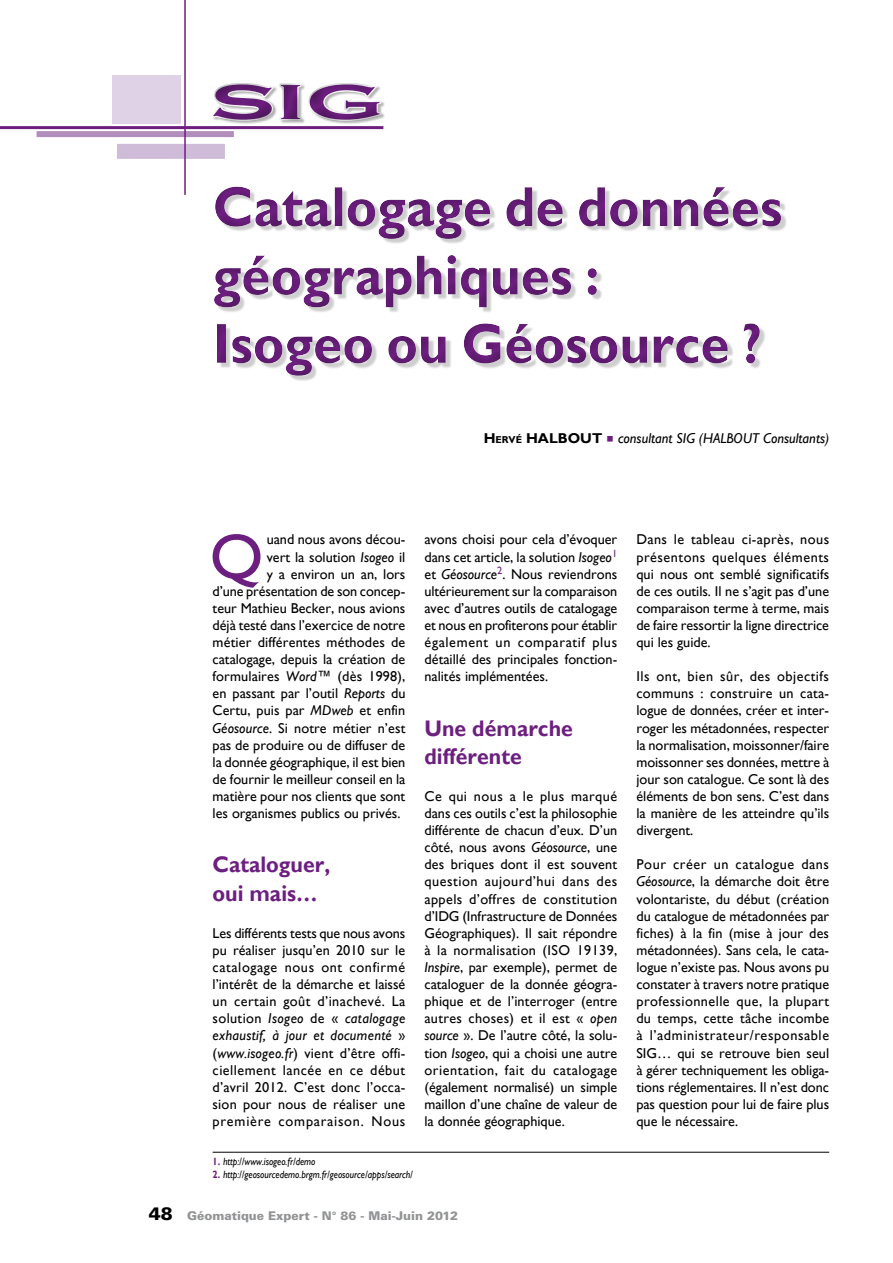
<style>
.page{position:relative;width:893px;height:1263px;background:#fff}
.page>*{position:absolute;margin:0;border:0;box-sizing:border-box;transform-origin:0 0}
.t1{font:64.5px "Gill Sans";color:#6d1f80}
.t2{font:700 57px/68.4px "Gill Sans";color:#6d1f80;scale:.93 1}
.t3{font:700 51px "Copperplate Gothic";color:#6d1f80;scale:1.8 1}
.t4{font:700 22.5px/28.8px "Gill Sans";color:#6d1f80;scale:.95 1}
.t5{font:14.25px/17.1px "Gill Sans";color:#000;text-align:justify}
.t6{font:italic 14.25px "Gill Sans";color:#000}
.t7{font:900 12px "Univers";color:#929395}
.t8{font:italic 10.5px "Gill Sans";color:#000;scale:.9 1}
.s1{font-weight:700;font-style:normal}
.s2{font-weight:700;font-style:normal;font-size:10.05px}
.s3{color:#6d1f80}
.s4{font-style:italic}
.s5{font-weight:700;font-style:normal;color:#6d1f80}
.s6{font-size:18px;color:#000}
</style>
<div class="page">
<div style="left:37px;top:131px;width:197px;height:6px;background:#b18ebc"></div>
<div style="left:117px;top:144px;width:108px;height:15px;background:#cfbcd9"></div>
<hr style="left:0;top:126px;width:383px;height:3px;background:#6d1f80">
<div style="left:112px;top:75px;width:68px;height:48px;background:#dfd2e6"></div>
<hr style="left:184px;top:0;width:2px;height:195px;background:#6d1f80">
<div style="left:197px;top:67px;width:199px;height:74px;background:#000;opacity:.3"></div>
<div style="left:202px;top:171px;width:594px;height:224px;background:#000;opacity:.3"></div>
<hr style="left:213px;top:1152px;width:616px;height:1px;background:#000">
<h3 class="t3" style="left:209px;top:74px;width:99px">SIG</h3>
<h2 class="t2" style="left:213px;top:173px;width:614px">Catalogage de données géographiques :<br>Isogeo ou Géosource ?</h2>
<p class="t6" style="left:484px;top:430px;width:347px"><span class="s1">H</span><span class="s2">ERVÉ</span> <span class="s1">HALBOUT</span> <span class="s3">○</span> consultant SIG (HALBOUT Consultants)</p>
<h1 class="t1" style="left:210px;top:520px;width:55px">Q</h1>
<p class="t5" style="left:267px;top:531px;width:140px">uand nous avons décou-</p>
<p class="t5" style="left:267px;top:548px;width:140px">vert la solution <span class="s4">Isogeo</span> il</p>
<p class="t5" style="left:267px;top:565px;width:140px">y a environ un an, lors</p>
<p class="t5" style="left:213px;top:582px;width:194px">d’une présentation de son concep-</p>
<p class="t5" style="left:213px;top:600px;width:194px">teur Mathieu Becker, nous avions</p>
<p class="t5" style="left:213px;top:617px;width:194px">déjà testé dans l’exercice de notre</p>
<p class="t5" style="left:213px;top:634px;width:194px">métier différentes méthodes de</p>
<p class="t5" style="left:213px;top:651px;width:194px">catalogage, depuis la création de</p>
<p class="t5" style="left:213px;top:668px;width:194px">formulaires <span class="s4">Word</span>™ (dès 1998),</p>
<p class="t5" style="left:213px;top:685px;width:194px">en passant par l’outil <span class="s4">Reports</span> du</p>
<p class="t5" style="left:213px;top:702px;width:194px">Certu, puis par <span class="s4">MDweb</span> et enfin</p>
<p class="t5" style="left:213px;top:719px;width:194px"><span class="s4">Géosource</span>. Si notre métier n’est</p>
<p class="t5" style="left:213px;top:736px;width:194px">pas de produire ou de diffuser de</p>
<p class="t5" style="left:213px;top:753px;width:194px">la donnée géographique, il est bien</p>
<p class="t5" style="left:213px;top:771px;width:194px">de fournir le meilleur conseil en la</p>
<p class="t5" style="left:213px;top:788px;width:194px">matière pour nos clients que sont</p>
<p class="t5" style="left:213px;top:805px;width:189px">les organismes publics ou privés.</p>
<h3 class="t4" style="left:213px;top:850px;width:125px">Cataloguer, oui mais…</h3>
<p class="t5" style="left:213px;top:924px;width:194px">Les différents tests que nous avons pu réaliser jusqu’en 2010 sur le catalogage nous ont confirmé l’intérêt de la démarche et laissé un certain goût d’inachevé. La solution <span class="s4">Isogeo</span> de « <span class="s4">catalogage exhaustif, à jour et documenté</span> » (<span class="s4">www.isogeo.fr</span>) vient d’être offi&shy;ciellement lancée en ce début d’avril 2012. C’est donc l’occa&shy;sion pour nous de réaliser une première comparaison. Nous</p>
<p class="t5" style="left:424px;top:531px;width:194px">avons choisi pour cela d’évoquer dans cet article, la solution <span class="s4">Isogeo</span><sup>1 </sup>et <span class="s4">Géosource</span><sup>2</sup>. Nous reviendrons ultérieurement sur la comparaison avec d’autres outils de catalogage et nous en profiterons pour établir également un comparatif plus détaillé des principales fonction&shy;nalités implémentées.</p>
<h3 class="t4" style="left:424px;top:713px;width:158px">Une démarche différente</h3>
<p class="t5" style="left:424px;top:788px;width:194px">Ce qui nous a le plus marqué dans ces outils c’est la philosophie différente de chacun d’eux. D’un côté, nous avons <span class="s4">Géosource</span>, une des briques dont il est souvent question aujourd’hui dans des appels d’offres de constitution d’IDG (Infrastructure de Données Géographiques). Il sait répondre à la normalisation (ISO 19139, <span class="s4">Inspire</span>, par exemple), permet de cataloguer de la donnée géogra&shy;phique et de l’interroger (entre autres choses) et il est « <span class="s4">open source</span> ». De l’autre côté, la solu&shy;tion <span class="s4">Isogeo</span>, qui a choisi une autre orientation, fait du catalogage (également normalisé) un simple maillon d’une chaîne de valeur de la donnée géographique.</p>
<p class="t8" style="left:213px;top:1156px;width:116px"><span class="s5">1.</span> http://www.isogeo.fr/demo</p>
<p class="t8" style="left:213px;top:1168px;width:224px"><span class="s5">2.</span> http://geosourcedemo.brgm.fr/geosource/apps/search/</p>
<p class="t5" style="left:636px;top:531px;width:194px">Dans le tableau ci-après, nous présentons quelques éléments qui nous ont semblé significatifs de ces outils. Il ne s’agit pas d’une comparaison terme à terme, mais de faire ressortir la ligne directrice qui les guide.</p>
<p class="t5" style="left:636px;top:668px;width:194px">Ils ont, bien sûr, des objectifs communs : construire un cata&shy;logue de données, créer et inter&shy;roger les métadonnées, respecter la normalisation, moissonner/faire moissonner ses données, mettre à jour son catalogue. Ce sont là des éléments de bon sens. C’est dans la manière de les atteindre qu’ils divergent.</p>
<p class="t5" style="left:636px;top:856px;width:194px">Pour créer un catalogue dans <span class="s4">Géosource</span>, la démarche doit être volontariste, du début (création du catalogue de métadonnées par fiches) à la fin (mise à jour des métadonnées). Sans cela, le cata&shy;logue n’existe pas. Nous avons pu constater à travers notre pratique professionnelle que, la plupart du temps, cette tâche incombe à l’administrateur/responsable SIG… qui se retrouve bien seul à gérer techniquement les obliga&shy;tions réglementaires. Il n’est donc pas question pour lui de faire plus que le nécessaire.</p>
<p class="t7" style="left:149px;top:1208px;width:311px"><span class="s6">48</span> Géomatique Expert - N° 86 - Mai-Juin 2012</p>
</div>
